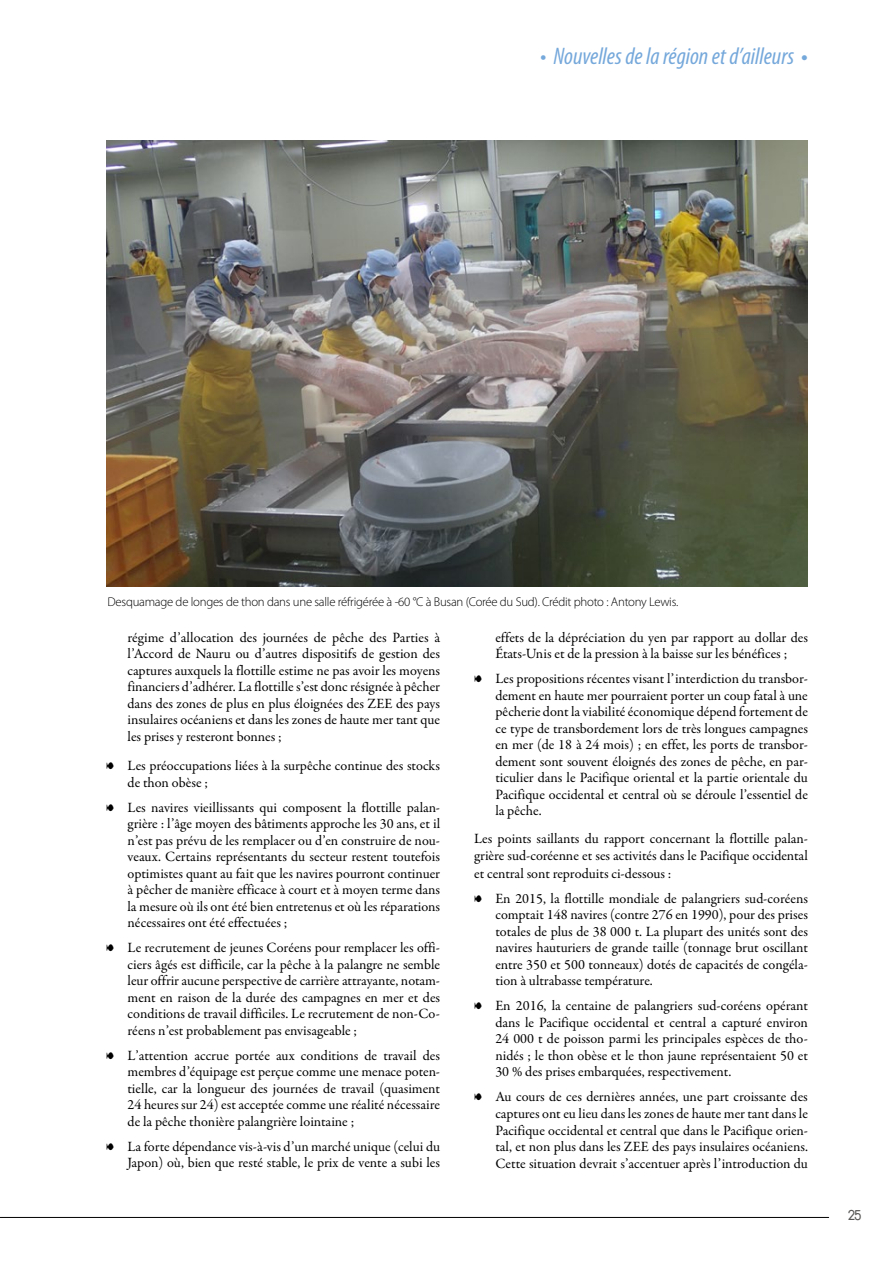
<style>
.page{position:relative;width:893px;height:1263px;background:#fff}
.page>*{position:absolute;margin:0;border:0;box-sizing:border-box;transform-origin:0 0}
.t1{font:italic condensed 24px "Myriad Pro";color:#75a8db}
.t2{font:15px "Duepuntozero";color:#575756}
.t3{font:14.25px/16.5px "Garamond Premr Pro";color:#000;text-align:justify}
.t4{font:300 12.75px "Myriad Pro";letter-spacing:-.02em;color:#000}
.s1{font-style:normal;font-stretch:normal}
.s2{font-family:"Poissonnerie"}
</style>
<div class="page">
<hr style="left:0;top:1217px;width:829px;height:1px;background:#000">
<img style="left:106px;top:140px;width:702px;height:447px">
<h1 class="t1" style="left:540px;top:41px;width:269px">• Nouvelles de la région et d’ailleurs <span class="s1">•</span></h1>
<p class="t4" style="left:108px;top:594px;width:572px">Desquamage de longes de thon dans une salle réfrigérée à -60 °C à Busan (Corée du Sud). Crédit photo : Antony Lewis.</p>
<p class="t3" style="left:128px;top:629px;width:314px">régime d’allocation des journées de pêche des Parties à l’Accord de Nauru ou d’autres dispositifs de gestion des captures auxquels la flottille estime ne pas avoir les moyens financiers d’adhérer. La flottille s’est donc résignée à pêcher dans des zones de plus en plus éloignées des ZEE des pays insulaires océaniens et dans les zones de haute mer tant que les prises y resteront bonnes ;</p>
<p class="t3" style="left:128px;top:758px;width:314px;text-indent:-21px"><span class="s2">8</span> Les préoccupations liées à la surpêche continue des stocks de thon obèse ;</p>
<p class="t3" style="left:128px;top:799px;width:314px;text-indent:-21px"><span class="s2">8</span> Les navires vieillissants qui composent la flottille palan&shy;grière : l’âge moyen des bâtiments approche les 30 ans, et il n’est pas prévu de les remplacer ou d’en construire de nou&shy;veaux. Certains représentants du secteur restent toutefois optimistes quant au fait que les navires pourront continuer à pêcher de manière efficace à court et à moyen terme dans la mesure où ils ont été bien entretenus et où les réparations nécessaires ont été effectuées ;</p>
<p class="t3" style="left:128px;top:940px;width:314px;text-indent:-21px"><span class="s2">8</span> Le recrutement de jeunes Coréens pour remplacer les offi&shy;ciers âgés est difficile, car la pêche à la palangre ne semble leur offrir aucune perspective de carrière attrayante, notam&shy;ment en raison de la durée des campagnes en mer et des conditions de travail difficiles. Le recrutement de non-Co&shy;réens n’est probablement pas envisageable ;</p>
<p class="t3" style="left:128px;top:1047px;width:314px;text-indent:-21px"><span class="s2">8</span> L’attention accrue portée aux conditions de travail des membres d’équipage est perçue comme une menace poten&shy;tielle, car la longueur des journées de travail (quasiment 24 heures sur 24) est acceptée comme une réalité nécessaire de la pêche thonière palangrière lointaine ;</p>
<p class="t3" style="left:106px;top:1138px;width:335px;text-align:right"><span class="s2">8</span> La forte dépendance vis-à-vis d’un marché unique (celui du<br>Japon) où, bien que resté stable, le prix de vente a subi les</p>
<p class="t3" style="left:495px;top:629px;width:314px">effets de la dépréciation du yen par rapport au dollar des<br>États-Unis et de la pression à la baisse sur les bénéfices ;</p>
<p class="t3" style="left:495px;top:671px;width:314px;text-indent:-21px"><span class="s2">8</span> Les propositions récentes visant l’interdiction du transbor&shy;dement en haute mer pourraient porter un coup fatal à une pêcherie dont la viabilité économique dépend fortement de ce type de transbordement lors de très longues campagnes en mer (de 18 à 24 mois) ; en effet, les ports de transbor&shy;dement sont souvent éloignés des zones de pêche, en par&shy;ticulier dans le Pacifique oriental et la partie orientale du Pacifique occidental et central où se déroule l’essentiel de la pêche.</p>
<p class="t3" style="left:474px;top:831px;width:335px">Les points saillants du rapport concernant la flottille palan&shy;grière sud-coréenne et ses activités dans le Pacifique occidental</p>
<p class="t3" style="left:474px;top:861px;width:335px;line-height:25px">et central sont reproduits ci-dessous :<br><span class="s2">8</span> En 2015, la flottille mondiale de palangriers sud-coréens</p>
<p class="t3" style="left:495px;top:907px;width:314px">comptait 148 navires (contre 276 en 1990), pour des prises totales de plus de 38 000 t. La plupart des unités sont des navires hauturiers de grande taille (tonnage brut oscillant entre 350 et 500 tonneaux) dotés de capacités de congéla&shy;tion à ultrabasse température.</p>
<p class="t3" style="left:495px;top:998px;width:314px;text-indent:-21px"><span class="s2">8</span> En 2016, la centaine de palangriers sud-coréens opérant dans le Pacifique occidental et central a capturé environ 24 000 t de poisson parmi les principales espèces de tho&shy;nidés ; le thon obèse et le thon jaune représentaient 50 et 30 % des prises embarquées, respectivement.</p>
<p class="t3" style="left:495px;top:1089px;width:314px;text-indent:-21px"><span class="s2">8</span> Au cours de ces dernières années, une part croissante des captures ont eu lieu dans les zones de haute mer tant dans le Pacifique occidental et central que dans le Pacifique orien&shy;tal, et non plus dans les ZEE des pays insulaires océaniens.<br>Cette situation devrait s’accentuer après l’introduction du</p>
<p class="t2" style="left:848px;top:1207px;width:15px">25</p>
</div>
